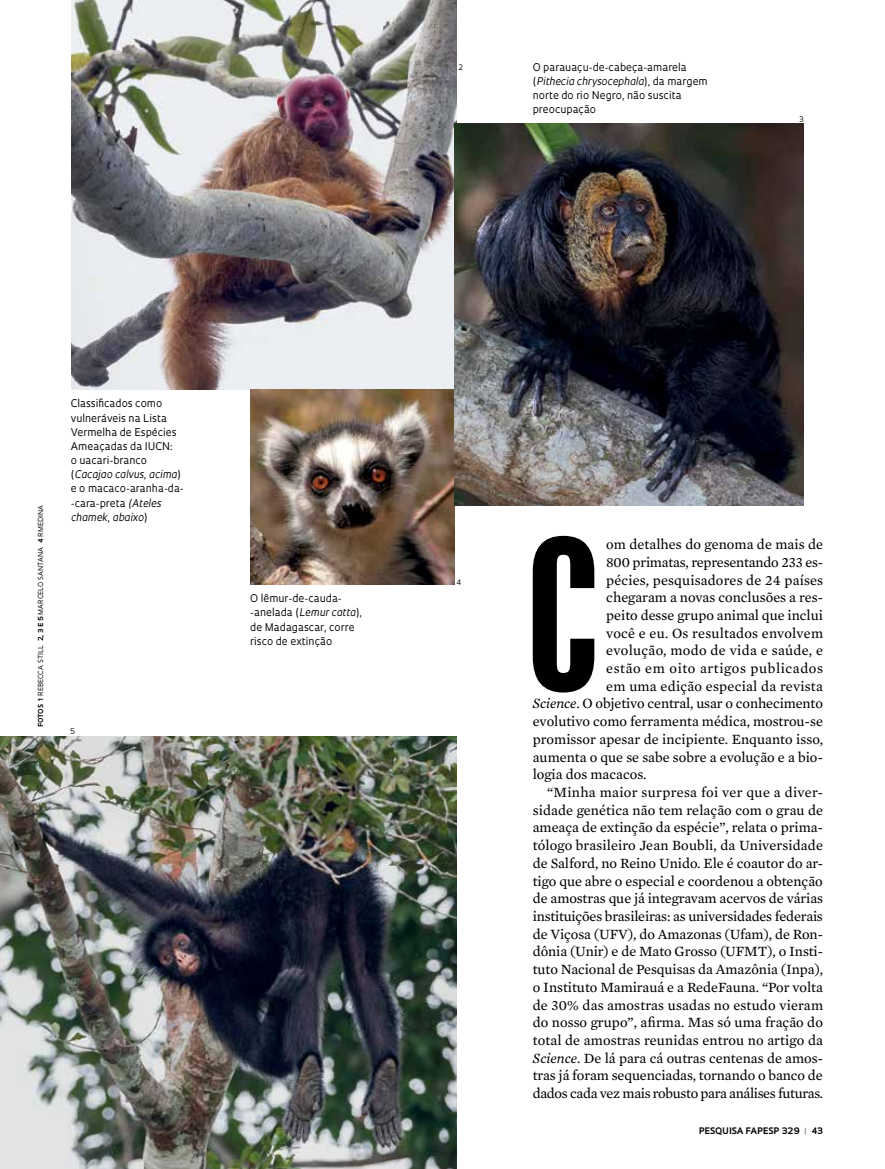
<style>
.page{position:relative;width:885px;height:1169px;background:#fff}
.page>*{position:absolute;margin:0;border:0;box-sizing:border-box;transform-origin:0 0}
.t1{font:195.45px "Swiss 924 BT Regular B";color:#000}
.t2{font:14.4px "Mercury Text G2";color:#000}
.t3{font:14.4px "Mercury Text G2";letter-spacing:.02em;color:#000}
.t4{font:14.4px "Mercury Text G2";letter-spacing:-.025em;color:#000}
.t5{font:14.4px "Mercury Text G2";letter-spacing:.04em;color:#000}
.t6{font:10.35px/14.1px "Oculum";color:#000}
.t7{font:700 8.7px "Oculum";letter-spacing:.015em;color:#000}
.t8{font:7.35px "Oculum";color:#000}
.t9{font:6.75px "Oculum";letter-spacing:.02em;color:#000}
.s1{font-style:italic}
.s2{font-weight:700}
.s3{color:#939598}
</style>
<div class="page">
<img style="left:71px;top:0;width:386px;height:389px">
<img style="left:250px;top:389px;width:205px;height:195px">
<img style="left:455px;top:124px;width:348px;height:381px">
<img style="left:0;top:736px;width:457px;height:432px">
<p class="t8" style="left:459px;top:62px;width:6px">2</p>
<p class="t6" style="left:533px;top:60px;width:177px">O parauaçu-de-cabeça-amarela (<span class="s1">Pithecia chrysocephala</span>), da margem norte do rio Negro, não suscita preocupação</p>
<p class="t8" style="left:799px;top:114px;width:6px">3</p>
<p class="t9" style="left:36px;top:727px;width:224px;rotate:-90deg"><span class="s2">FOTOS 1</span> REBECCA STILL <span class="s2">2, 3 E 5</span> MARCELO SANTANA <span class="s2">4</span> RMEDINA</p>
<p class="t6" style="left:71px;top:396px;width:115px">Classificados como vulneráveis na Lista<br>Vermelha de Espécies<br>Ameaçadas da IUCN:<br>o uacari-branco (<span class="s1">Cacajao calvus</span>, <span class="s1">acima</span>) e o macaco-aranha-da--cara-preta <span class="s1">(Ateles chamek</span>, <span class="s1">abaixo</span>)</p>
<p class="t8" style="left:70px;top:727px;width:7px">5</p>
<p class="t6" style="left:250px;top:591px;width:113px">O lêmur-de-cauda--anelada (<span class="s1">Lemur catta</span>), de Madagascar, corre risco de extinção</p>
<p class="t8" style="left:457px;top:577px;width:6px">4</p>
<h1 class="t1" style="left:527px;top:498px;width:73px">C</h1>
<p class="t2" style="left:606px;top:534px;width:218px">om detalhes do genoma de mais de</p>
<p class="t2" style="left:606px;top:551px;width:218px">800 primatas, representando 233 es-</p>
<p class="t2" style="left:606px;top:569px;width:218px">pécies, pesquisadores de 24 países</p>
<p class="t2" style="left:606px;top:587px;width:218px">chegaram a novas conclusões a res-</p>
<p class="t2" style="left:606px;top:604px;width:218px">peito desse grupo animal que inclui</p>
<p class="t2" style="left:606px;top:622px;width:218px">você e eu. Os resultados envolvem</p>
<p class="t3" style="left:606px;top:640px;width:218px">evolução, modo de vida e saúde, e</p>
<p class="t5" style="left:606px;top:658px;width:218px">estão em oito artigos publicados</p>
<p class="t2" style="left:606px;top:675px;width:218px">em uma edição especial da revista</p>
<p class="t2" style="left:533px;top:693px;width:292px"><span class="s1">Science</span>. O objetivo central, usar o conhecimento</p>
<p class="t2" style="left:533px;top:711px;width:292px">evolutivo como ferramenta médica, mostrou-se</p>
<p class="t2" style="left:533px;top:728px;width:292px">promissor apesar de incipiente. Enquanto isso,</p>
<p class="t2" style="left:533px;top:746px;width:292px">aumenta o que se sabe sobre a evolução e a bio-</p>
<p class="t2" style="left:533px;top:764px;width:115px">logia dos macacos.</p>
<p class="t3" style="left:547px;top:782px;width:277px">“Minha maior surpresa foi ver que a diver-</p>
<p class="t2" style="left:533px;top:799px;width:292px">sidade genética não tem relação com o grau de</p>
<p class="t2" style="left:533px;top:817px;width:292px">ameaça de extinção da espécie”, relata o prima-</p>
<p class="t2" style="left:533px;top:835px;width:292px">tólogo brasileiro Jean Boubli, da Universidade</p>
<p class="t2" style="left:533px;top:852px;width:292px">de Salford, no Reino Unido. Ele é coautor do ar-</p>
<p class="t2" style="left:533px;top:870px;width:292px">tigo que abre o especial e coordenou a obtenção</p>
<p class="t2" style="left:533px;top:888px;width:292px">de amostras que já integravam acervos de várias</p>
<p class="t2" style="left:533px;top:905px;width:292px">instituições brasileiras: as universidades federais</p>
<p class="t2" style="left:533px;top:923px;width:292px">de Viçosa (UFV), do Amazonas (Ufam), de Ron-</p>
<p class="t2" style="left:533px;top:941px;width:292px">dônia (Unir) e de Mato Grosso (UFMT), o Insti-</p>
<p class="t2" style="left:533px;top:959px;width:292px">tuto Nacional de Pesquisas da Amazônia (Inpa),</p>
<p class="t2" style="left:533px;top:976px;width:292px">o Instituto Mamirauá e a RedeFauna. “Por volta</p>
<p class="t2" style="left:533px;top:994px;width:292px">de 30% das amostras usadas no estudo vieram</p>
<p class="t2" style="left:533px;top:1012px;width:292px">do nosso grupo”, afirma. Mas só uma fração do</p>
<p class="t2" style="left:533px;top:1029px;width:292px">total de amostras reunidas entrou no artigo da</p>
<p class="t2" style="left:533px;top:1047px;width:292px"><span class="s1">Science</span>. De lá para cá outras centenas de amos-</p>
<p class="t2" style="left:533px;top:1065px;width:292px">tras já foram sequenciadas, tornando o banco de</p>
<p class="t4" style="left:533px;top:1082px;width:292px">dados cada vez mais robusto para análises futuras.</p>
<p class="t7" style="left:699px;top:1124px;width:126px">PESQUISA FAPESP 329 <span class="s3">|</span> 43</p>
</div>
